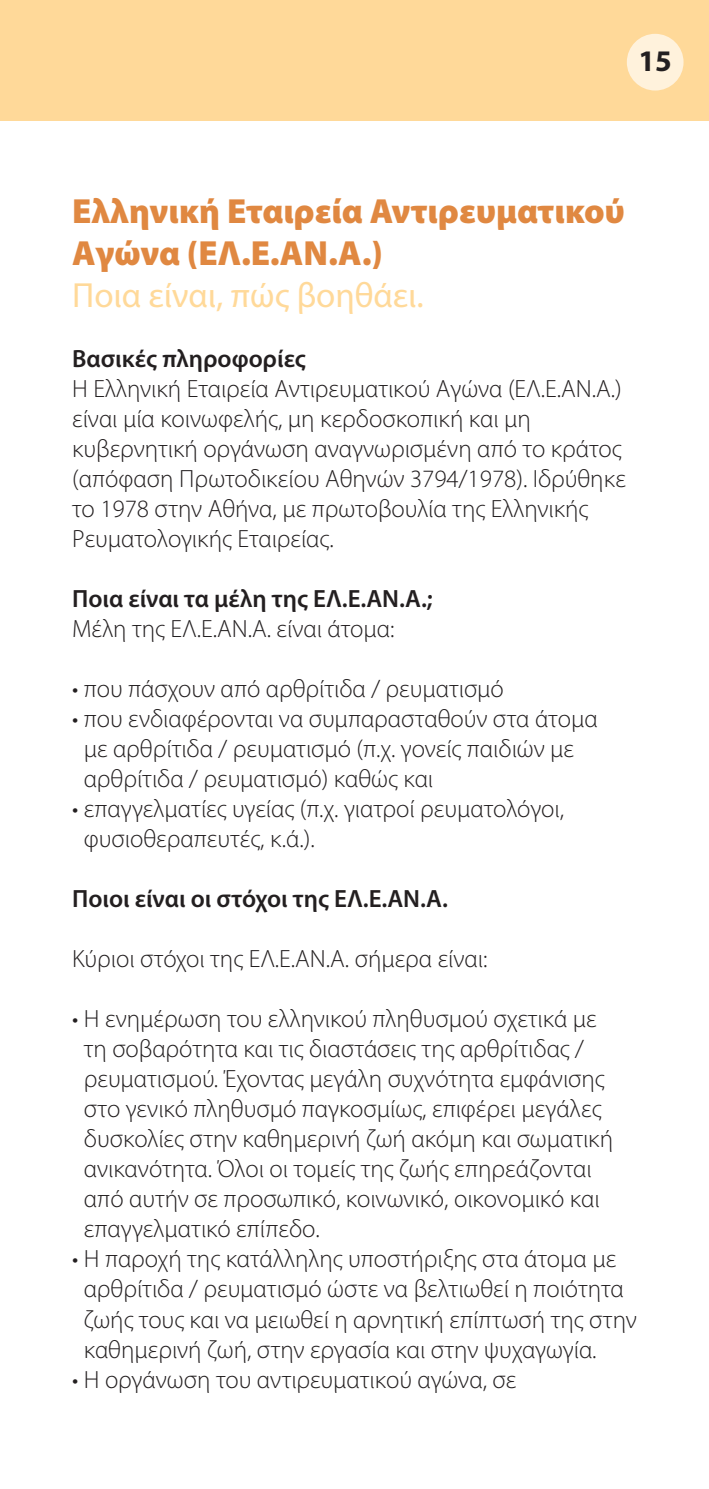
<style>
.page{position:relative;width:709px;height:1489px;background:#fff}
.page>*{position:absolute;margin:0;border:0;box-sizing:border-box;transform-origin:0 0}
.t1{font:900 35px/42px "Myriad Pro";color:#e08841}
.t2{font:35px "Myriad Pro";color:#ffd999}
.t3{font:700 30px "Myriad Pro";color:#231f20}
.t4{font:300 25px/30px "Myriad Pro";color:#231f20}
.t5{font:600 25px "Myriad Pro";color:#231f20}
</style>
<div class="page">
<div style="left:0;top:0;width:709px;height:121px;background:#ffd999"></div>
<div style="left:627px;top:34px;width:56px;height:56px;background:#fff2dc;border-radius:50%"></div>
<p class="t3" style="left:638px;top:41px;width:35px">15</p>
<h1 class="t1" style="left:72px;top:189px;width:554px">Ελληνική Εταιρεία Αντιρευματικού<br>Αγώνα (ΕΛ.Ε.ΑΝ.Α.)</h1>
<h1 class="t2" style="left:72px;top:273px;width:353px">Ποια είναι, πώς βοηθάει.</h1>
<p class="t5" style="left:72px;top:342px;width:235px">Βασικές πληροφορίες</p>
<p class="t4" style="left:72px;top:373px;width:555px">Η Ελληνική Εταιρεία Αντιρευματικού Αγώνα (ΕΛ.Ε.ΑΝ.Α.) είναι μία κοινωφελής, μη κερδοσκοπική και μη κυβερνητική οργάνωση αναγνωρισμένη από το κράτος (απόφαση Πρωτοδικείου Αθηνών 3794/1978). Ιδρύθηκε το 1978 στην Αθήνα, με πρωτοβουλία της Ελληνικής Ρευματολογικής Εταιρείας.</p>
<p class="t5" style="left:72px;top:582px;width:362px">Ποια είναι τα μέλη της ΕΛ.Ε.ΑΝ.Α.;</p>
<p class="t4" style="left:72px;top:613px;width:324px">Μέλη της ΕΛ.Ε.ΑΝ.Α. είναι άτομα:</p>
<p class="t4" style="left:72px;top:673px;width:433px">• που πάσχουν από αρθρίτιδα / ρευματισμό</p>
<p class="t4" style="left:84px;top:703px;width:515px;text-indent:-12px">• που ενδιαφέρονται να συμπαρασταθούν στα άτομα με αρθρίτιδα / ρευματισμό (π.χ. γονείς παιδιών με αρθρίτιδα / ρευματισμό) καθώς και</p>
<p class="t4" style="left:84px;top:793px;width:482px;text-indent:-12px">• επαγγελματίες υγείας (π.χ. γιατροί ρευματολόγοι, φυσιοθεραπευτές, κ.ά.).</p>
<p class="t5" style="left:72px;top:882px;width:377px">Ποιοι είναι οι στόχοι της ΕΛ.Ε.ΑΝ.Α.</p>
<p class="t4" style="left:72px;top:943px;width:417px">Κύριοι στόχοι της ΕΛ.Ε.ΑΝ.Α. σήμερα είναι:</p>
<p class="t4" style="left:84px;top:1003px;width:531px;text-indent:-12px">• Η ενημέρωση του ελληνικού πληθυσμού σχετικά με τη σοβαρότητα και τις διαστάσεις της αρθρίτιδας / ρευματισμού. Έχοντας μεγάλη συχνότητα εμφάνισης στο γενικό πληθυσμό παγκοσμίως, επιφέρει μεγάλες δυσκολίες στην καθημερινή ζωή ακόμη και σωματική ανικανότητα. Όλοι οι τομείς της ζωής επηρεάζονται από αυτήν σε προσωπικό, κοινωνικό, οικονομικό και επαγγελματικό επίπεδο.</p>
<p class="t4" style="left:84px;top:1243px;width:554px;text-indent:-12px">• Η παροχή της κατάλληλης υποστήριξης στα άτομα με αρθρίτιδα / ρευματισμό ώστε να βελτιωθεί η ποιότητα ζωής τους και να μειωθεί η αρνητική επίπτωσή της στην καθημερινή ζωή, στην εργασία και στην ψυχαγωγία.</p>
<p class="t4" style="left:72px;top:1363px;width:445px">• Η οργάνωση του αντιρευματικού αγώνα, σε</p>
</div>
